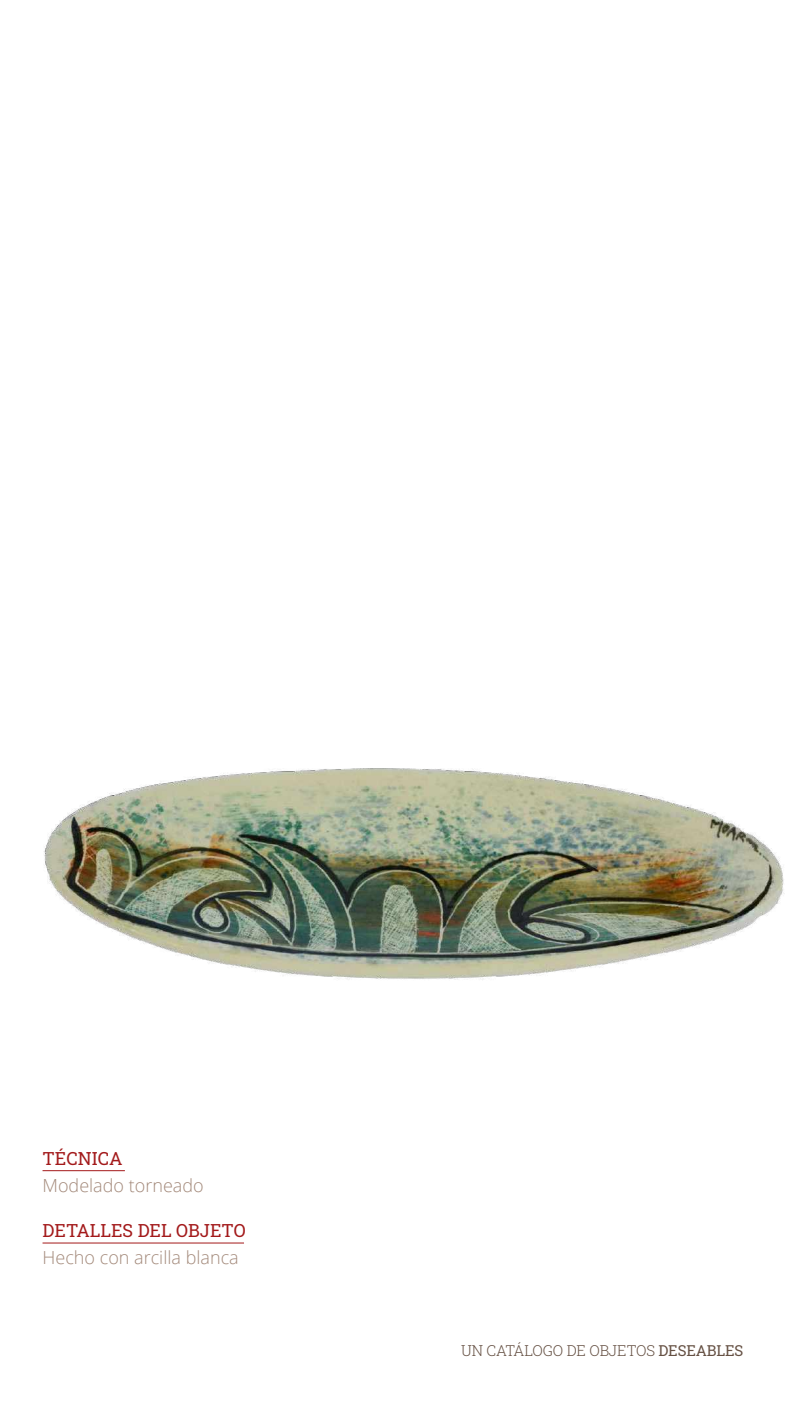
<style>
.page{position:relative;width:800px;height:1422px;background:#fff}
.page>*{position:absolute;margin:0;border:0;box-sizing:border-box;transform-origin:0 0}
.t1{font:300 18px "Open Sans";color:#a3897a}
.t2{font:18px "Roboto Slab";color:#a31a1b}
.t3{font:300 15px "Roboto Slab";letter-spacing:-.01em;color:#655043}
.s1{font-weight:400}
</style>
<div class="page">
<img style="left:42px;top:768px;width:743px;height:476px">
<hr style="left:43px;top:1170px;width:82px;height:1px;background:#a4191a">
<hr style="left:43px;top:1242px;width:201px;height:1px;background:#a4191a">
<p class="t2" style="left:43px;top:1146px;width:82px">TÉCNICA</p>
<p class="t1" style="left:43px;top:1173px;width:163px">Modelado torneado</p>
<p class="t2" style="left:43px;top:1218px;width:205px">DETALLES DEL OBJETO</p>
<p class="t1" style="left:43px;top:1245px;width:198px">Hecho con arcilla blanca</p>
<p class="t3" style="left:461px;top:1340px;width:284px">UN CATÁLOGO DE OBJETOS <span class="s1">DESEABLES</span></p>
</div>
